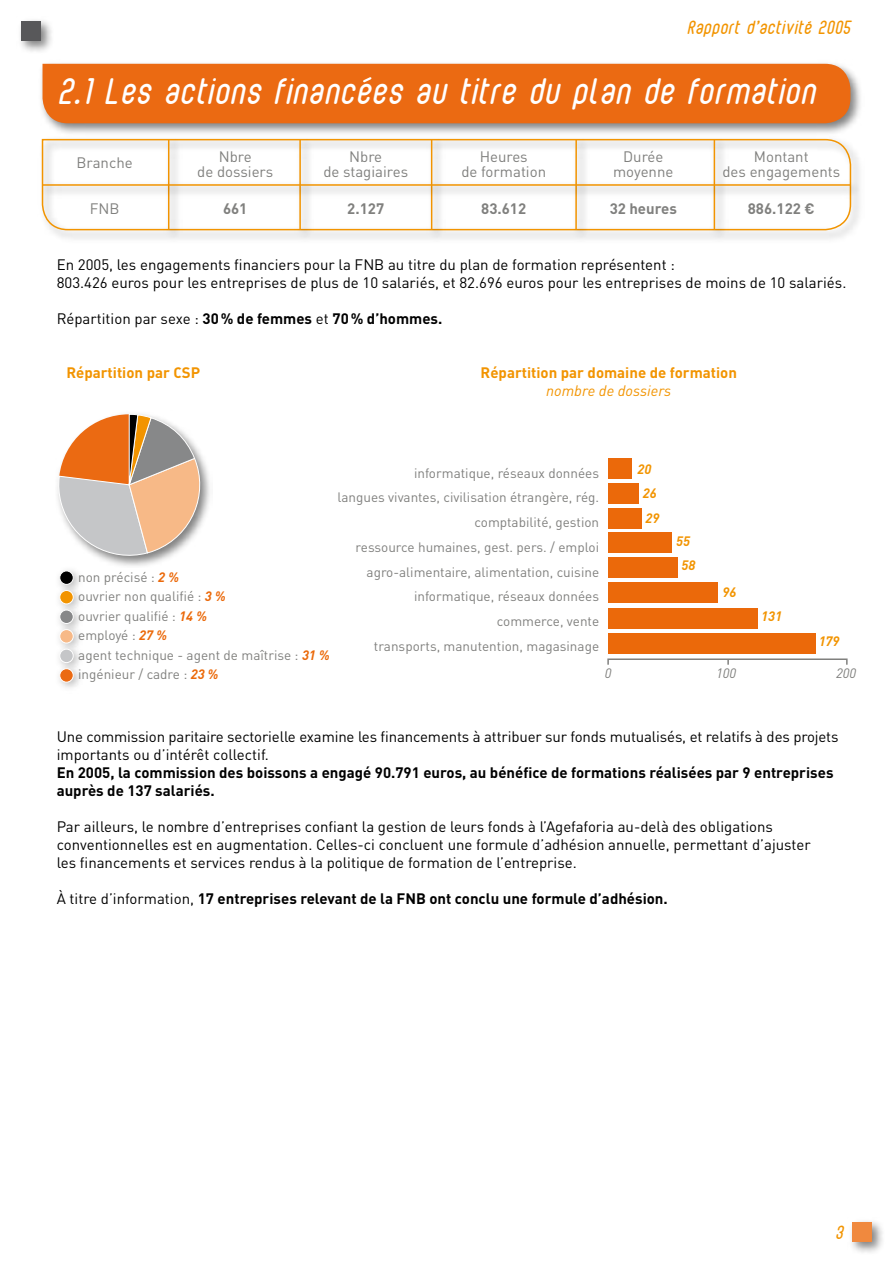
<style>
.page{position:relative;width:893px;height:1263px;background:#fff}
.page>*{position:absolute;margin:0;border:0;box-sizing:border-box;transform-origin:0 0}
.t1{font:24px "Bubble Boy 2";color:#fff}
.t2{font:15px/18px "DIN";color:#000}
.t3{font:700 15px/18px "DIN";color:#000}
.t4{font:15px "DIN";color:#80807e}
.t5{font:700 15px "DIN";color:#f29400}
.t6{font:700 15px "DIN";color:#80807e}
.t7{font:italic 15px "DIN";color:#f29400}
.t8{font:13.5px/24.8px "DIN";color:#80807e;text-align:right}
.t9{font:italic 700 13.5px/24.5px "DIN";color:#f29400;text-align:center}
.t10{font:italic 13.5px "DIN";color:#80807e}
.t11{font:12.45px "Bubble Boy 2";color:#f29400}
.s1{font-weight:400}
.s2{font-weight:700;font-style:italic;color:#eb690a}
</style>
<div class="page">
<div style="left:17px;top:17px;width:38px;height:38px;background:#000;opacity:.5"></div>
<div style="left:21px;top:21px;width:20px;height:20px;background:#58585a"></div>
<div style="left:847px;top:1217px;width:39px;height:39px;background:#000;opacity:.5"></div>
<div style="left:852px;top:1222px;width:20px;height:20px;background:#f0893e"></div>
<div style="left:38px;top:59px;width:827px;height:78px;background:#000;opacity:.5"></div>
<div style="left:43px;top:64px;width:807px;height:59px;background:#eb6a12"></div>
<div style="left:37px;top:134px;width:827px;height:110px;background:#f5f5f5"></div>
<svg style="left:41px;top:138px;width:811px;height:93px"></svg>
<div style="left:571px;top:136px;width:19px;height:106px;background:#000;opacity:.5"></div>
<hr style="left:575px;top:140px;width:2px;height:90px;background:#f29400">
<div style="left:295px;top:136px;width:19px;height:106px;background:#000;opacity:.5"></div>
<hr style="left:299px;top:140px;width:2px;height:90px;background:#f29400">
<div style="left:163px;top:136px;width:20px;height:106px;background:#000;opacity:.5"></div>
<hr style="left:168px;top:140px;width:1px;height:90px;background:#f29400">
<div style="left:426px;top:136px;width:20px;height:106px;background:#000;opacity:.5"></div>
<hr style="left:431px;top:140px;width:1px;height:90px;background:#f29400">
<div style="left:709px;top:136px;width:19px;height:106px;background:#000;opacity:.5"></div>
<hr style="left:714px;top:140px;width:1px;height:90px;background:#f29400">
<div style="left:39px;top:179px;width:823px;height:20px;background:#f4f4f4"></div>
<hr style="left:43px;top:184px;width:807px;height:2px;background:#f29400">
<svg style="left:361px;top:75px;width:12px;height:9px"></svg>
<div style="left:55px;top:410px;width:157px;height:158px;background:#000;opacity:.5"></div>
<svg style="left:58px;top:414px;width:151px;height:149px"></svg>
<div style="left:608px;top:458px;width:23px;height:21px;background:#eb690a"></div>
<div style="left:608px;top:483px;width:31px;height:21px;background:#eb690a"></div>
<div style="left:608px;top:508px;width:33px;height:21px;background:#eb690a"></div>
<div style="left:608px;top:532px;width:64px;height:21px;background:#eb690a"></div>
<div style="left:608px;top:557px;width:70px;height:21px;background:#eb690a"></div>
<div style="left:608px;top:582px;width:109px;height:21px;background:#eb690a"></div>
<div style="left:608px;top:608px;width:150px;height:21px;background:#eb690a"></div>
<div style="left:608px;top:633px;width:207px;height:21px;background:#eb690a"></div>
<div style="left:607px;top:658px;width:241px;height:7px;border:2px solid #80807e"></div>
<svg style="left:727px;top:659px;width:2px;height:6px"></svg>
<div style="left:53px;top:564px;width:32px;height:32px;background:#000;opacity:.3"></div>
<div style="left:60px;top:571px;width:13px;height:13px;background:#000;border-radius:50%"></div>
<div style="left:60px;top:571px;width:13px;height:14px;border:1px solid #fff;border-radius:50%"></div>
<div style="left:53px;top:584px;width:32px;height:32px;background:#000;opacity:.3"></div>
<div style="left:60px;top:590px;width:13px;height:14px;background:#f29400;border-radius:50%"></div>
<div style="left:60px;top:590px;width:13px;height:14px;border:1px solid #fff;border-radius:50%"></div>
<div style="left:53px;top:603px;width:32px;height:32px;background:#000;opacity:.3"></div>
<div style="left:60px;top:610px;width:13px;height:13px;background:#878889;border-radius:50%"></div>
<div style="left:60px;top:610px;width:13px;height:14px;border:1px solid #fff;border-radius:50%"></div>
<div style="left:53px;top:623px;width:32px;height:32px;background:#000;opacity:.3"></div>
<div style="left:60px;top:630px;width:13px;height:13px;background:#f7b987;border-radius:50%"></div>
<div style="left:60px;top:629px;width:13px;height:14px;border:1px solid #fff;border-radius:50%"></div>
<div style="left:53px;top:642px;width:32px;height:32px;background:#000;opacity:.3"></div>
<div style="left:60px;top:649px;width:13px;height:14px;background:#c5c6c8;border-radius:50%"></div>
<div style="left:60px;top:649px;width:13px;height:14px;border:1px solid #fff;border-radius:50%"></div>
<div style="left:53px;top:662px;width:32px;height:32px;background:#000;opacity:.3"></div>
<div style="left:60px;top:669px;width:13px;height:13px;background:#eb6a12;border-radius:50%"></div>
<div style="left:60px;top:668px;width:13px;height:14px;border:1px solid #fff;border-radius:50%"></div>
<p class="t11" style="left:686px;top:23px;width:165px">Rapport d’activite 2005</p>
<h1 class="t1" style="left:57px;top:82px;width:760px">2.1 Les actions financees au titre du plan de formation</h1>
<p class="t4" style="left:77px;top:153px;width:58px">Branche</p>
<p class="t4" style="left:219px;top:147px;width:34px">Nbre</p>
<p class="t4" style="left:349px;top:147px;width:34px">Nbre</p>
<p class="t4" style="left:480px;top:147px;width:50px">Heures</p>
<p class="t4" style="left:623px;top:147px;width:42px">Durée</p>
<p class="t4" style="left:754px;top:147px;width:56px">Montant</p>
<p class="t4" style="left:197px;top:162px;width:77px">de dossiers</p>
<p class="t4" style="left:323px;top:162px;width:86px">de stagiaires</p>
<p class="t4" style="left:461px;top:162px;width:86px">de formation</p>
<p class="t4" style="left:613px;top:162px;width:62px">moyenne</p>
<p class="t4" style="left:722px;top:162px;width:119px">des engagements</p>
<p class="t4" style="left:90px;top:199px;width:31px">FNB</p>
<p class="t6" style="left:223px;top:199px;width:26px">661</p>
<p class="t6" style="left:347px;top:199px;width:38px">2.127</p>
<p class="t6" style="left:481px;top:199px;width:47px">83.612</p>
<p class="t6" style="left:610px;top:199px;width:69px">32 heures</p>
<p class="t6" style="left:748px;top:199px;width:68px">886.122 €</p>
<p class="t2" style="left:57px;top:255px;width:791px">En 2005, les engagements financiers pour la FNB au titre du plan de formation représentent :<br>803.426 euros pour les entreprises de plus de 10 salariés, et 82.696 euros pour les entreprises de moins de 10 salariés.</p>
<p class="t3" style="left:57px;top:309px;width:387px"><span class="s1">Répartition par sexe :</span> 30% de femmes <span class="s1">et</span> 70% d’hommes.</p>
<p class="t5" style="left:481px;top:363px;width:258px">Répartition par domaine de formation</p>
<p class="t7" style="left:546px;top:381px;width:127px">nombre de dossiers</p>
<p class="t5" style="left:66px;top:363px;width:135px">Répartition par CSP</p>
<p class="t8" style="left:78px;top:567px;width:253px;line-height:19.5px;text-align:left">non précisé : <span class="s2">2 %<br></span>ouvrier non qualifié : <span class="s2">3 %<br></span>ouvrier qualifié : <span class="s2">14 %<br></span>employé : <span class="s2">27 %<br></span>agent technique - agent de maîtrise : <span class="s2">31 % </span>ingénieur / cadre : <span class="s2">23 %</span></p>
<p class="t8" style="left:337px;top:460px;width:263px">informatique, réseaux données<br>langues vivantes, civilisation étrangère, rég. comptabilité, gestion<br>ressource humaines, gest. pers. / emploi agro-alimentaire, alimentation, cuisine informatique, réseaux données<br>commerce, vente<br>transports, manutention, magasinage</p>
<p class="t9" style="left:637px;top:456px;width:23px">20<br>26<br>29</p>
<p class="t9" style="left:676px;top:528px;width:21px;line-height:24.9px">55<br>58</p>
<p class="t9" style="left:722px;top:579px;width:15px">96</p>
<p class="t9" style="left:761px;top:604px;width:22px">131</p>
<p class="t9" style="left:819px;top:629px;width:22px">179</p>
<p class="t10" style="left:605px;top:665px;width:8px">0</p>
<p class="t10" style="left:716px;top:665px;width:22px">100</p>
<p class="t10" style="left:836px;top:665px;width:22px">200</p>
<p class="t2" style="left:57px;top:727px;width:783px">Une commission paritaire sectorielle examine les financements à attribuer sur fonds mutualisés, et relatifs à des projets importants ou d’intérêt collectif.</p>
<p class="t3" style="left:57px;top:763px;width:778px">En 2005, la commission des boissons a engagé 90.791 euros, au bénéfice de formations réalisées par 9 entreprises auprès de 137 salariés.</p>
<p class="t2" style="left:57px;top:817px;width:755px">Par ailleurs, le nombre d’entreprises confiant la gestion de leurs fonds à l’Agefaforia au-delà des obligations conventionnelles est en augmentation. Celles-ci concluent une formule d’adhésion annuelle, permettant d’ajuster les financements et services rendus à la politique de formation de l’entreprise.</p>
<p class="t3" style="left:57px;top:889px;width:613px"><span class="s1">À titre d’information,</span> 17 entreprises relevant de la FNB ont conclu une formule d’adhésion.</p>
</div>
